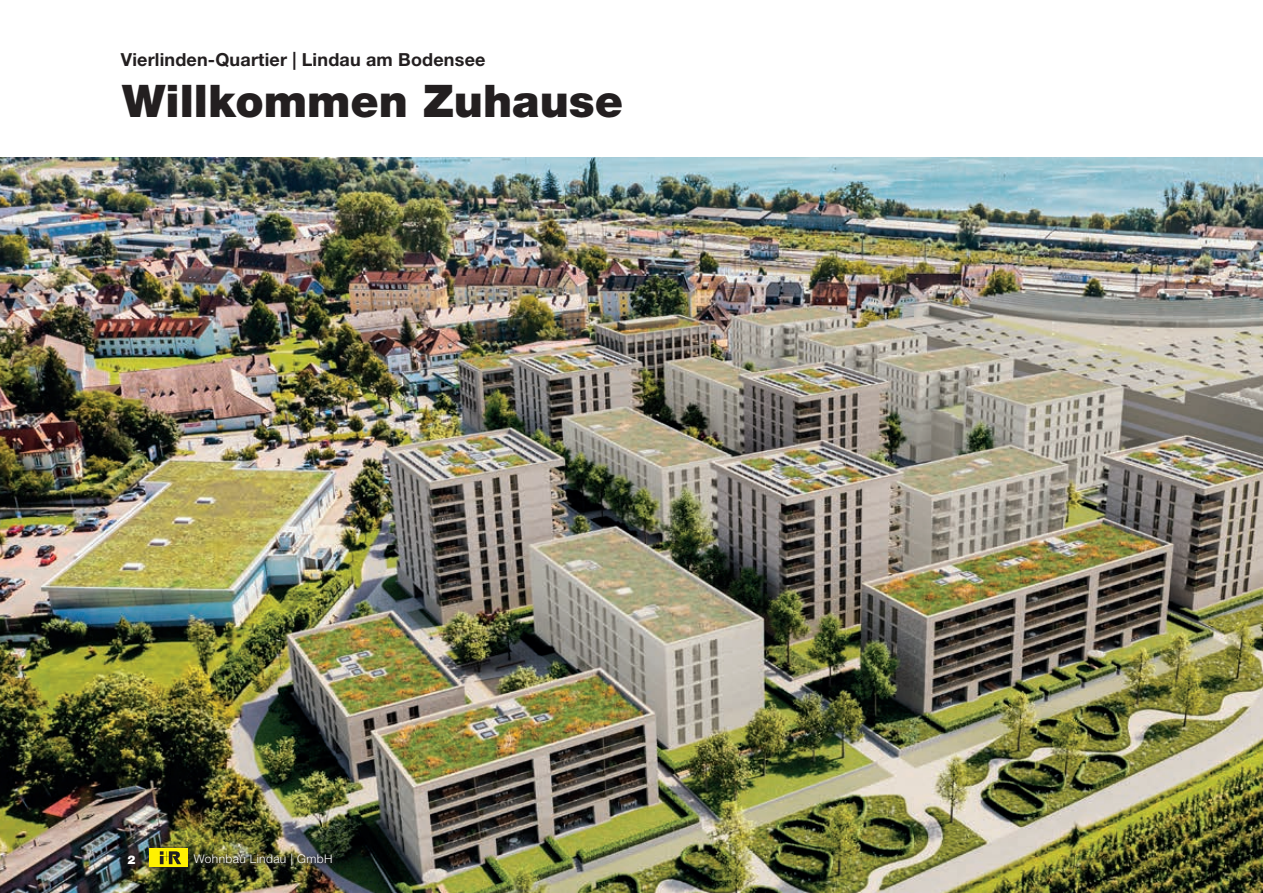
<style>
.page{position:relative;width:1263px;height:893px;background:#fff}
.page>*{position:absolute;margin:0;border:0;box-sizing:border-box;transform-origin:0 0}
.t1{font:900 45px "Helvetica Neue LT Std";color:#231f20}
.t2{font:700 18px "Helvetica Neue LT Std";letter-spacing:.01em;color:#231f20}
.t3{font:300 12px "Helvetica Neue LT Std";letter-spacing:.03em;color:#fff}
.t4{font:900 12px "Helvetica Neue LT Std";color:#fff}
</style>
<div class="page">
<img style="left:0;top:158px;width:1263px;height:735px">
<img style="left:124px;top:844px;width:213px;height:28px">
<div style="left:150px;top:848px;width:38px;height:19px;background:#fff101"></div>
<svg style="left:160px;top:851px;width:21px;height:13px"></svg>
<p class="t2" style="left:121px;top:48px;width:366px">Vierlinden-Quartier | Lindau am Bodensee</p>
<h1 class="t1" style="left:122px;top:74px;width:502px">Willkommen Zuhause</h1>
<p class="t4" style="left:128px;top:852px;width:10px">2</p>
<p class="t3" style="left:194px;top:852px;width:140px">Wohnbau Lindau | GmbH</p>
</div>
